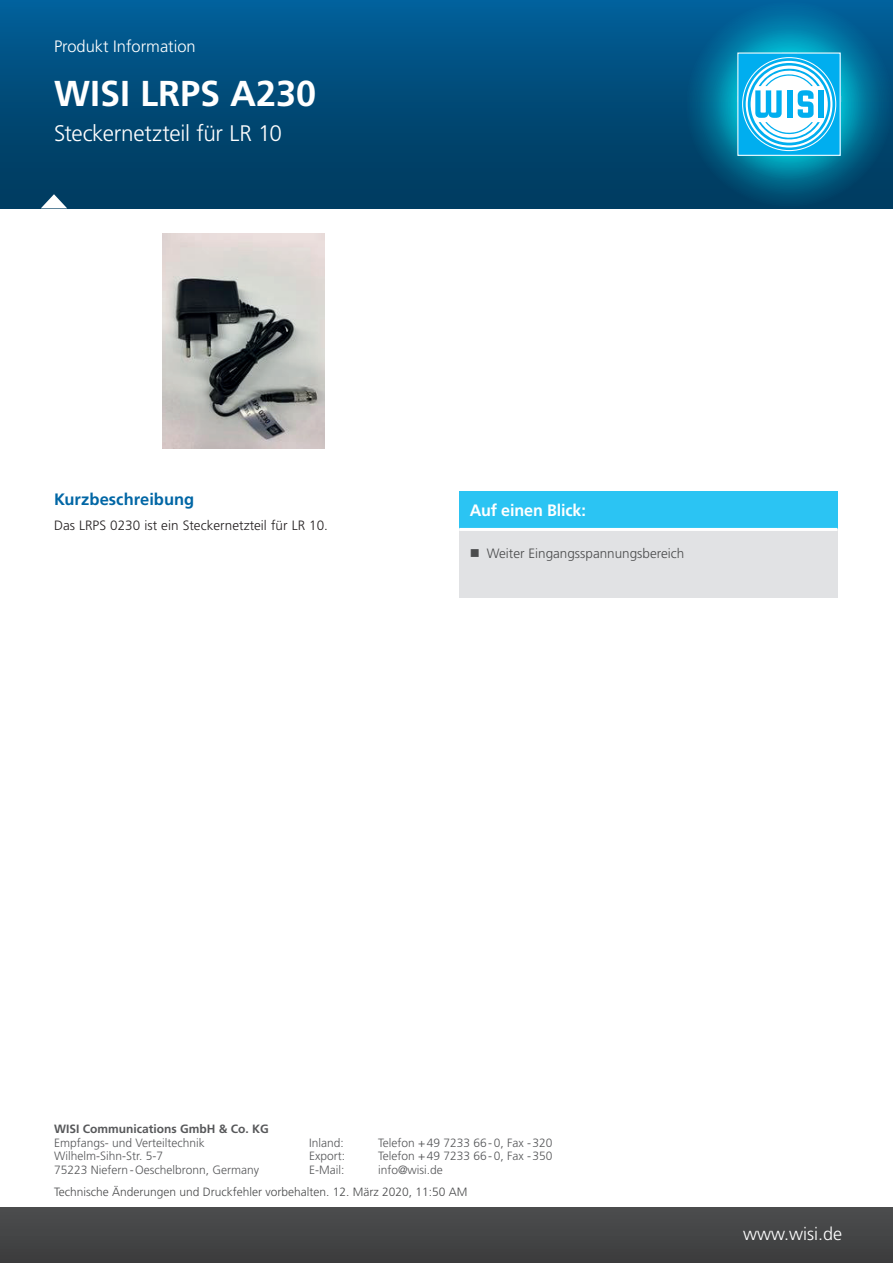
<style>
.page{position:relative;width:893px;height:1263px;background:#fff}
.page>*{position:absolute;margin:0;border:0;box-sizing:border-box;transform-origin:0 0}
.t1{font:700 36px "Frutiger LT Std";color:#fff}
.t2{font:300 22.5px "Frutiger LT Std";letter-spacing:-.015em;color:#fff}
.t3{font:300 18px "Frutiger LT Std";color:#fff}
.t4{font:300 16.5px "Frutiger LT Std";color:#fff}
.t5{font:700 16.5px "Frutiger LT Std";color:#0166a5}
.t6{font:700 16.5px "Frutiger LT Std";letter-spacing:-.01em;color:#fff}
.t7{font:300 13.5px "Frutiger LT Std";color:#231f20}
.t8{font:300 13.5px "Frutiger LT Std";color:#4b4c4d}
.t9{font:300 12px "Frutiger LT Std";color:#57585a}
.t10{font:300 12px "Frutiger LT Std";color:#4b4c4d}
.t11{font:700 12px "Frutiger LT Std";color:#57585a}
</style>
<div class="page">
<div style="left:0;top:0;width:893px;height:208px;background:linear-gradient(to bottom,#015e97,#00385b)"></div>
<div style="left:685px;top:2px;width:208px;height:205px;background:linear-gradient(to bottom,#01659c,#004163);border-radius:50%"></div>
<svg style="left:698px;top:13px;width:182px;height:182px;background:#006790"></svg>
<svg style="left:711px;top:29px;width:156px;height:150px;background:#0993b2"></svg>
<div style="left:738px;top:53px;width:102px;height:102px;background:#00aeef"></div>
<svg style="left:742px;top:57px;width:94px;height:94px"></svg>
<svg style="left:743px;top:58px;width:92px;height:92px"></svg>
<svg style="left:746px;top:61px;width:86px;height:87px"></svg>
<svg style="left:748px;top:63px;width:82px;height:82px"></svg>
<div style="left:751px;top:66px;width:77px;height:77px;background:#fff;border-radius:50%"></div>
<div style="left:819px;top:90px;width:5px;height:28px;background:#00aeef"></div>
<svg style="left:755px;top:68px;width:65px;height:73px"></svg>
<div style="left:0;top:1208px;width:893px;height:55px;background:#454647"></div>
<svg style="left:41px;top:194px;width:26px;height:14px"></svg>
<img style="left:163px;top:233px;width:161px;height:215px">
<div style="left:459px;top:491px;width:378px;height:38px;background:#2bc4f3"></div>
<div style="left:459px;top:529px;width:378px;height:69px;background:#e1e2e4"></div>
<hr style="left:459px;top:528px;width:378px;height:3px;background:#fff">
<h3 class="t4" style="left:54px;top:37px;width:143px">Produkt Information</h3>
<h1 class="t1" style="left:54px;top:73px;width:264px">WISI LRPS A230</h1>
<h2 class="t2" style="left:54px;top:120px;width:229px">Steckernetzteil für LR 10</h2>
<h3 class="t5" style="left:54px;top:489px;width:142px">Kurzbeschreibung</h3>
<p class="t7" style="left:54px;top:517px;width:276px">Das LRPS 0230 ist ein Steckernetzteil für LR 10.</p>
<h3 class="t6" style="left:470px;top:501px;width:118px">Auf einen Blick:</h3>
<p class="t8" style="left:487px;top:546px;width:199px">Weiter Eingangsspannungsbereich</p>
<p class="t11" style="left:54px;top:1122px;width:216px">WISI Communications GmbH &amp; Co. KG</p>
<p class="t9" style="left:54px;top:1136px;width:152px">Empfangs- und Verteiltechnik</p>
<p class="t9" style="left:309px;top:1136px;width:36px">Inland:</p>
<p class="t9" style="left:378px;top:1136px;width:176px">Telefon +49 7233 66-0, Fax -320</p>
<p class="t9" style="left:54px;top:1149px;width:111px">Wilhelm-Sihn-Str. 5-7</p>
<p class="t9" style="left:309px;top:1149px;width:37px">Export:</p>
<p class="t9" style="left:378px;top:1149px;width:176px">Telefon +49 7233 66-0, Fax -350</p>
<p class="t9" style="left:54px;top:1163px;width:207px">75223 Niefern-Oeschelbronn, Germany</p>
<p class="t9" style="left:309px;top:1163px;width:37px">E-Mail:</p>
<p class="t9" style="left:378px;top:1163px;width:66px">info@wisi.de</p>
<p class="t10" style="left:54px;top:1185px;width:415px">Technische Änderungen und Druckfehler vorbehalten. 12. März 2020, 11:50 AM</p>
<h3 class="t3" style="left:743px;top:1224px;width:101px">www.wisi.de</h3>
</div>
